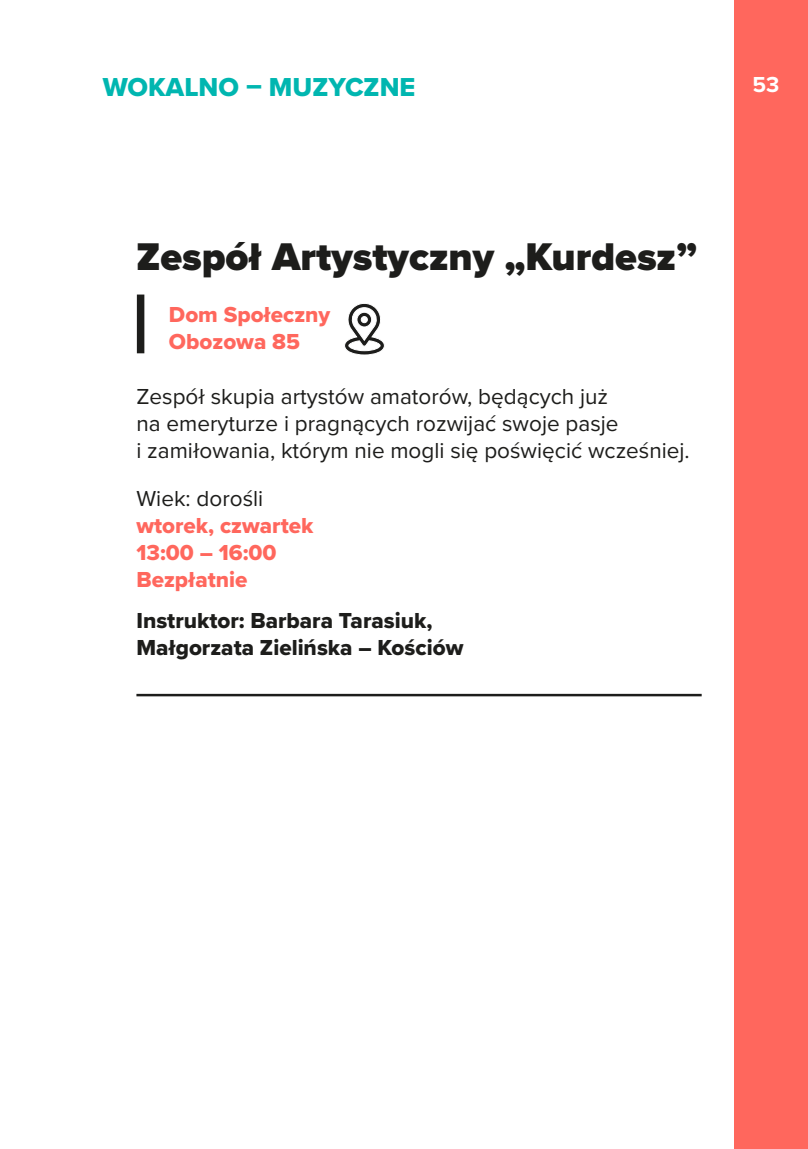
<style>
.page{position:relative;width:808px;height:1149px;background:#fff}
.page>*{position:absolute;margin:0;border:0;box-sizing:border-box;transform-origin:0 0}
.nazwa-zajec{font:900 40px "Proxima Nova";color:#1d1d1b}
.kategoria{font:27px "Proxima Nova Extrabld";color:#00b6b0}
.opis{font:22.5px/27px "Proxima Nova";color:#1d1d1b}
.instruktor{font:22.5px/27px "Proxima Nova Extrabld";color:#1d1d1b}
.dzien{font:22.5px "Proxima Nova Extrabld";color:#ff675d}
.miejsce{font:22.5px "Proxima Nova Extrabld";color:#ff675d}
.godziny{font:22.5px "Proxima Nova Extrabld";color:#ff675d}
.koszty{font:22.5px "Proxima Nova Extrabld";color:#ff675d}
.ulica{font:22.5px "Proxima Nova Extrabld";color:#ff675d}
.t1{font:700 22.5px "Proxima Nova";color:#fff}
</style>
<div class="page">
<div style="left:734px;top:0;width:74px;height:1148px;background:#ff675d"></div>
<hr style="left:136px;top:693px;width:566px;height:3px;background:#1d1d1b">
<div style="left:137px;top:294px;width:7px;height:59px;background:#1d1d1b"></div>
<svg style="left:344px;top:303px;width:41px;height:52px"></svg>
<p class="kategoria" style="left:103px;top:67px;width:314px">WOKALNO – MUZYCZNE</p>
<p class="t1" style="left:752px;top:68px;width:28px">53</p>
<p class="nazwa-zajec" style="left:136px;top:227px;width:562px">Zespół Artystyczny „Kurdesz”</p>
<p class="miejsce" style="left:169px;top:297px;width:163px">Dom Społeczny</p>
<p class="ulica" style="left:169px;top:324px;width:132px">Obozowa 85</p>
<p class="opis" style="left:136px;top:381px;width:555px">Zespół skupia artystów amatorów, będących już<br>na emeryturze i pragnących rozwijać swoje pasje<br>i zamiłowania, którym nie mogli się poświęcić wcześniej.</p>
<p class="opis" style="left:136px;top:483px;width:128px">Wiek: dorośli</p>
<p class="dzien" style="left:136px;top:508px;width:178px">wtorek, czwartek</p>
<p class="godziny" style="left:136px;top:535px;width:142px">13:00 – 16:00</p>
<p class="koszty" style="left:136px;top:562px;width:113px">Bezpłatnie</p>
<p class="instruktor" style="left:136px;top:606px;width:328px">Instruktor: Barbara Tarasiuk,<br>Małgorzata Zielińska – Kościów</p>
</div>
